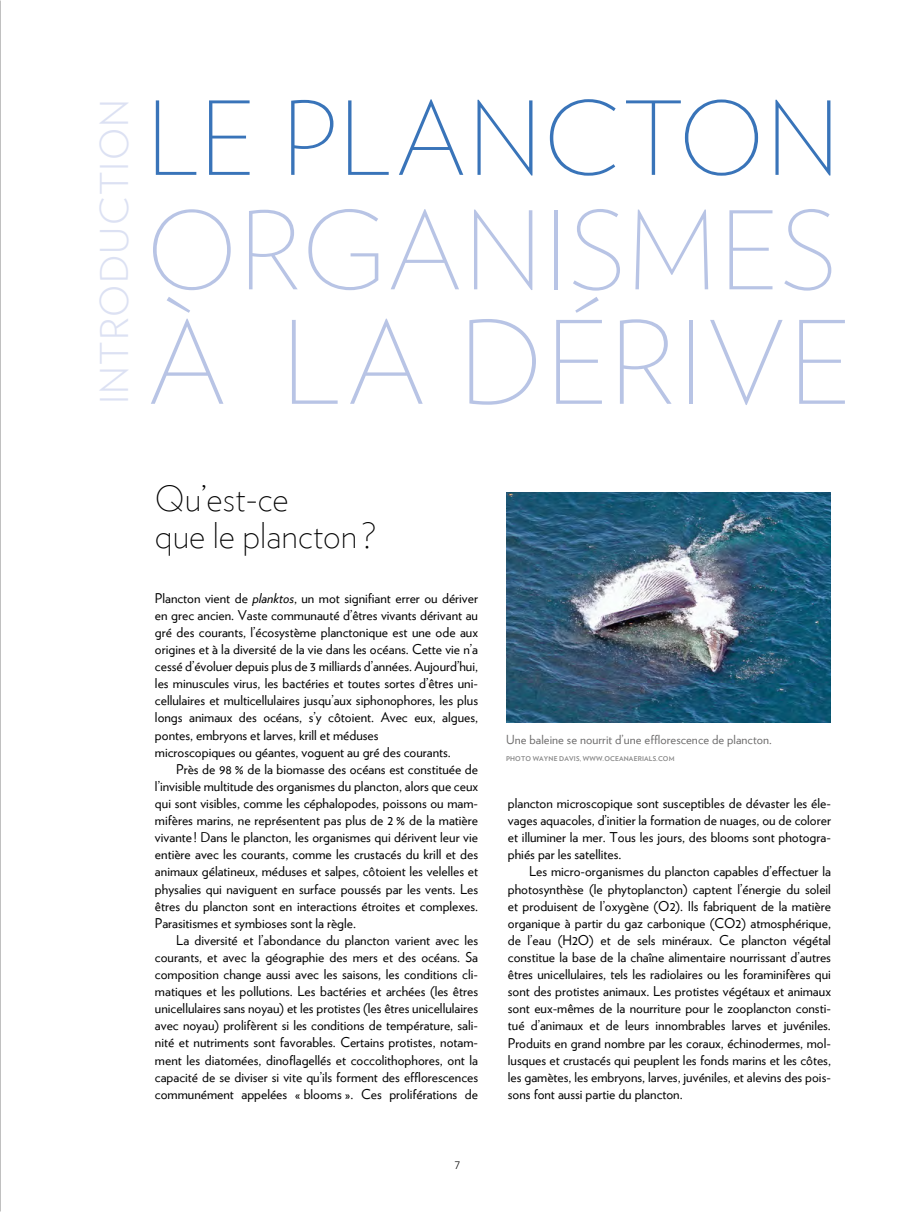
<style>
.page{position:relative;width:915px;height:1212px;background:#fff}
.page>*{position:absolute;margin:0;border:0;box-sizing:border-box;transform-origin:0 0}
.t1{font:200 114.45px "Verlag";letter-spacing:.02em;color:#b8c4e5}
.t2{font:200 107.85px "Verlag";letter-spacing:.01em;color:#b8c4e5}
.t3{font:200 101.55px "Verlag";letter-spacing:.015em;color:#3974b9}
.t4{font:300 38.25px "Verlag";letter-spacing:.035em;color:#dce1f3}
.t5{font:200 35.4px/36.8px "Verlag";color:#000}
.t6{font:13.5px/17.1px "Verlag";color:#000;text-align:justify}
.t7{font:300 13.05px "Verlag";color:#000}
.t8{font:12.45px "Verlag";letter-spacing:.005em;color:#706f6f}
.t9{font:700 6.6px "Verlag";letter-spacing:.025em;color:#878787}
.s1{font-style:italic}
</style>
<div class="page">
<img style="left:506px;top:493px;width:324px;height:230px">
<img style="left:0;top:0;width:1px;height:1094px">
<h3 class="t4" style="left:86px;top:404px;width:307px;rotate:-90deg">INTRODUCTION</h3>
<h3 class="t3" style="left:146px;top:65px;width:694px">LE PLANCTON</h3>
<h2 class="t2" style="left:146px;top:173px;width:693px">ORGANISMES</h2>
<h1 class="t1" style="left:146px;top:280px;width:706px">À LA DÉRIVE</h1>
<h3 class="t5" style="left:155px;top:478px;width:222px">Qu’est-ce<br>que le plancton ?</h3>
<p class="t6" style="left:155px;top:589px;width:324px;text-align:left">Plancton vient de <span class="s1">planktos</span>, un mot signifiant errer ou dériver en grec ancien. Vaste communauté d’êtres vivants dérivant au gré des courants, l’écosystème planctonique est une ode aux origines et à la diversité de la vie dans les océans. Cette vie n’a cessé d’évoluer depuis plus de 3 milliards d’années. Aujourd’hui, les minuscules virus, les bactéries et toutes sortes d’êtres uni&shy;cellulaires et multicellulaires jusqu’aux siphonophores, les plus longs animaux des océans, s’y côtoient. Avec eux, algues, pontes, embryons et larves, krill et méduses<br>microscopiques ou géantes, voguent au gré des courants.</p>
<p class="t6" style="left:155px;top:760px;width:324px;text-indent:21px">Près de 98 % de la biomasse des océans est constituée de l’invisible multitude des organismes du plancton, alors que ceux qui sont visibles, comme les céphalopodes, poissons ou mam&shy;mifères marins, ne représentent pas plus de 2 % de la matière vivante ! Dans le plancton, les organismes qui dérivent leur vie entière avec les courants, comme les crustacés du krill et des animaux gélatineux, méduses et salpes, côtoient les velelles et physalies qui naviguent en surface poussés par les vents. Les êtres du plancton sont en interactions étroites et complexes.<br>Parasitismes et symbioses sont la règle.</p>
<p class="t6" style="left:155px;top:931px;width:324px;text-indent:21px">La diversité et l’abondance du plancton varient avec les courants, et avec la géographie des mers et des océans. Sa composition change aussi avec les saisons, les conditions cli&shy;matiques et les pollutions. Les bactéries et archées (les êtres unicellulaires sans noyau) et les protistes (les êtres unicellulaires avec noyau) prolifèrent si les conditions de température, sali&shy;nité et nutriments sont favorables. Certains protistes, notam&shy;ment les diatomées, dinoflagellés et coccolithophores, ont la capacité de se diviser si vite qu’ils forment des efflorescences communément appelées « blooms ». Ces proliférations de</p>
<p class="t7" style="left:454px;top:1155px;width:7px">7</p>
<p class="t8" style="left:506px;top:730px;width:267px">Une baleine se nourrit d’une efflorescence de plancton.</p>
<p class="t9" style="left:506px;top:754px;width:170px">PHOTO WAYNE DAVIS, WWW.OCEANAERIALS.COM</p>
<p class="t6" style="left:507px;top:794px;width:324px">plancton microscopique sont susceptibles de dévaster les éle&shy;vages aquacoles, d’initier la formation de nuages, ou de colorer et illuminer la mer. Tous les jours, des blooms sont photogra&shy;phiés par les satellites.</p>
<p class="t6" style="left:507px;top:862px;width:324px;text-indent:21px">Les micro-organismes du plancton capables d’effectuer la photosynthèse (le phytoplancton) captent l’énergie du soleil et produisent de l’oxygène (O2). Ils fabriquent de la matière organique à partir du gaz carbonique (CO2) atmosphérique, de l’eau (H2O) et de sels minéraux. Ce plancton végétal constitue la base de la chaîne alimentaire nourrissant d’autres êtres unicellulaires, tels les radiolaires ou les foraminifères qui sont des protistes animaux. Les protistes végétaux et animaux sont eux-mêmes de la nourriture pour le zooplancton consti&shy;tué d’animaux et de leurs innombrables larves et juvéniles.<br>Produits en grand nombre par les coraux, échinodermes, mol&shy;lusques et crustacés qui peuplent les fonds marins et les côtes, les gamètes, les embryons, larves, juvéniles, et alevins des pois&shy;sons font aussi partie du plancton.</p>
</div>
